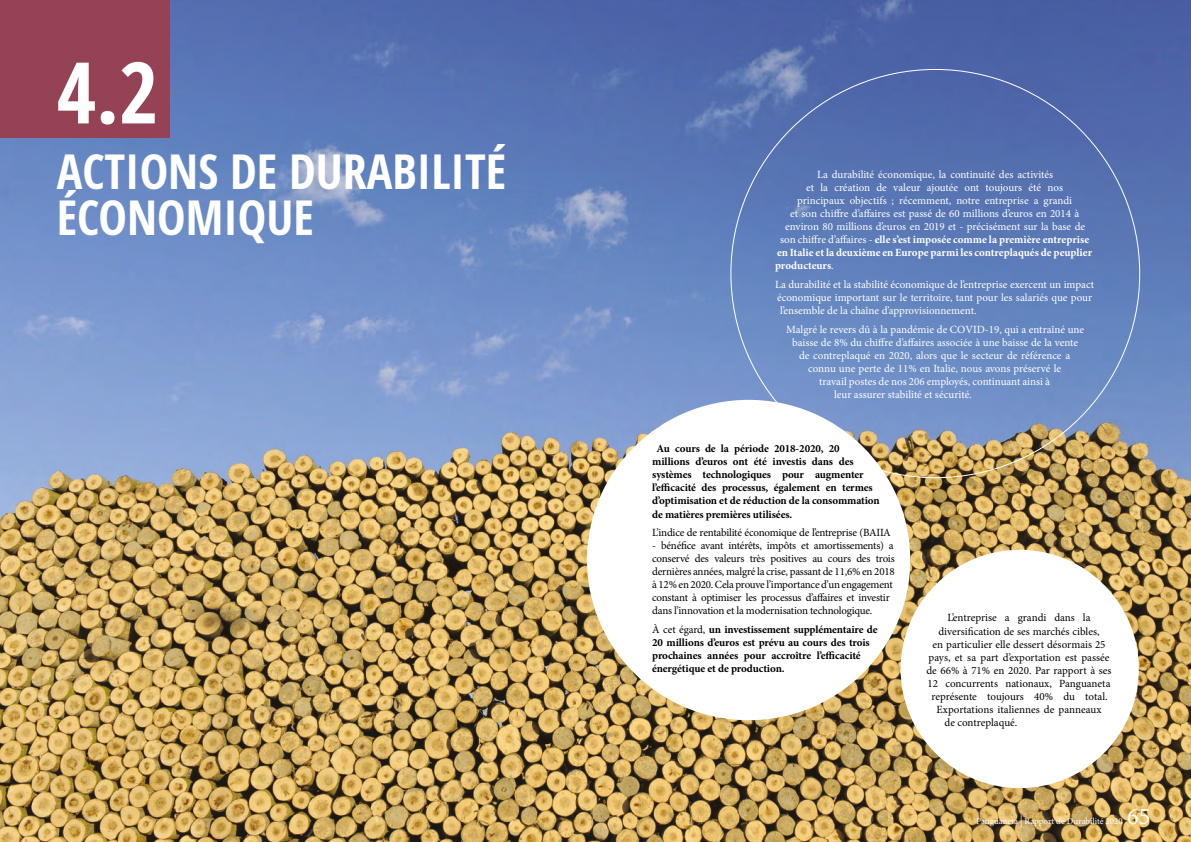
<style>
.page{position:relative;width:1191px;height:842px;background:#fff}
.page>*{position:absolute;margin:0;border:0;box-sizing:border-box;transform-origin:0 0}
.t1{font:700 85.1px "Germano";color:#fff}
.t2{font:700 48px/46px "Germano";color:#fff}
.t3{font:24px "Minion Pro";color:#fff}
.t4{font:11px/13px "Minion Pro";color:#fff}
.t5{font:11px/13px "Minion Pro";letter-spacing:-.015em;color:#000}
.t6{font:700 11px/13px "Minion Pro";letter-spacing:-.01em;color:#000}
.t7{font:700 11px "Minion Pro";color:#fff}
.t8{font:9px "Minion Pro";color:#fff}
.s1{font-weight:400}
.s2{font-size:11.7px}
</style>
<div class="page">
<img style="left:0;top:0;width:1191px;height:842px">
<div style="left:587px;top:400px;width:323px;height:320px;background:#fff;border-radius:50%"></div>
<div style="left:900px;top:550px;width:238px;height:238px;background:#fff;border-radius:50%"></div>
<div style="left:0;top:0;width:169px;height:138px;background:#954255"></div>
<h1 class="t1" style="left:57px;top:33px;width:103px">4.2</h1>
<h2 class="t2" style="left:57px;top:148px;width:451px">ACTIONS DE DURABILITÉ<br>ÉCONOMIQUE</h2>
<p class="t4" style="left:817px;top:168px;width:237px">La durabilité économique, la continuité des activités</p>
<p class="t4" style="left:806px;top:181px;width:258px">et la création de valeur ajoutée ont toujours été nos</p>
<p class="t4" style="left:797px;top:194px;width:277px">principaux objectifs ; récemment, notre entreprise a grandi</p>
<p class="t4" style="left:790px;top:207px;width:291px">et son chiffre d’affaires est passé de 60 millions d’euros en 2014 à</p>
<p class="t4" style="left:785px;top:220px;width:301px">environ 80 millions d’euros en 2019 et - précisément sur la base de</p>
<p class="t7" style="left:780px;top:232px;width:311px"><span class="s1">son chiffre d’affaires -</span> elle s’est imposée comme la première entreprise</p>
<p class="t7" style="left:777px;top:245px;width:316px">en Italie et la deuxième en Europe parmi les contreplaqués de peuplier</p>
<p class="t7" style="left:775px;top:258px;width:60px">producteurs<span class="s1">.</span></p>
<p class="t4" style="left:775px;top:278px;width:320px">La durabilité et la stabilité économique de l’entreprise exercent un impact économique important sur le territoire, tant pour les salariés que pour l’ensemble de la chaîne d’approvisionnement.</p>
<p class="t4" style="left:786px;top:323px;width:300px">Malgré le revers dû à la pandémie de COVID-19, qui a entraîné une</p>
<p class="t4" style="left:792px;top:336px;width:288px">baisse de 8% du chiffre d’affaires associée à une baisse de la vente</p>
<p class="t4" style="left:799px;top:349px;width:273px">de contreplaqué en 2020, alors que le secteur de référence a</p>
<p class="t4" style="left:808px;top:362px;width:254px">connu une perte de 11% en Italie, nous avons préservé le</p>
<p class="t4" style="left:819px;top:375px;width:232px">travail postes de nos 206 employés, continuant ainsi à</p>
<p class="t4" style="left:834px;top:388px;width:139px">leur assurer stabilité et sécurité.</p>
<p class="t6" style="left:652px;top:442px;width:229px;text-indent:4px">Au cours de la période 2018-2020, 20 millions d’euros ont été investis dans des systèmes technologiques pour augmenter l’efficacité des processus, également en termes d’optimisation et de réduction de la consommation de matières premières utilisées.</p>
<p class="t5" style="left:652px;top:526px;width:240px">L’indice de rentabilité économique de l’entreprise (BAIIA</p>
<p class="t5" style="left:652px;top:539px;width:244px">- bénéfice avant intérêts, impôts et amortissements) a conservé des valeurs très positives au cours des trois dernières années, malgré la crise, passant de 11,6% en 2018 à 12% en 2020. Cela prouve l’importance d’un engagement constant à optimiser les processus d’affaires et investir dans l’innovation et la modernisation technologique.</p>
<p class="t6" style="left:652px;top:623px;width:227px"><span class="s1">À cet égard,</span> un investissement supplémentaire de 20 millions d’euros est prévu au cours des trois prochaines années pour accroître l’efficacité énergétique et de production.</p>
<p class="t5" style="left:947px;top:611px;width:144px">L’entreprise a grandi dans la</p>
<p class="t5" style="left:938px;top:624px;width:163px">diversification de ses marchés cibles,</p>
<p class="t5" style="left:932px;top:637px;width:174px">en particulier elle dessert désormais 25</p>
<p class="t5" style="left:928px;top:650px;width:182px">pays, et sa part d’exportation est passée</p>
<p class="t5" style="left:926px;top:663px;width:187px">de 66% à 71% en 2020. Par rapport à ses</p>
<p class="t5" style="left:927px;top:676px;width:184px">12 concurrents nationaux, Panguaneta</p>
<p class="t5" style="left:931px;top:689px;width:178px">représente toujours 40% du total.</p>
<p class="t5" style="left:936px;top:702px;width:166px">Exportations italiennes de panneaux</p>
<p class="t5" style="left:944px;top:715px;width:74px">de contreplaqué.</p>
<p class="t8" style="left:976px;top:815px;width:148px">Panguaneta <span class="s2">|</span> Rapport de Durabilité 2020</p>
<h3 class="t3" style="left:1127px;top:800px;width:25px">65</h3>
</div>
